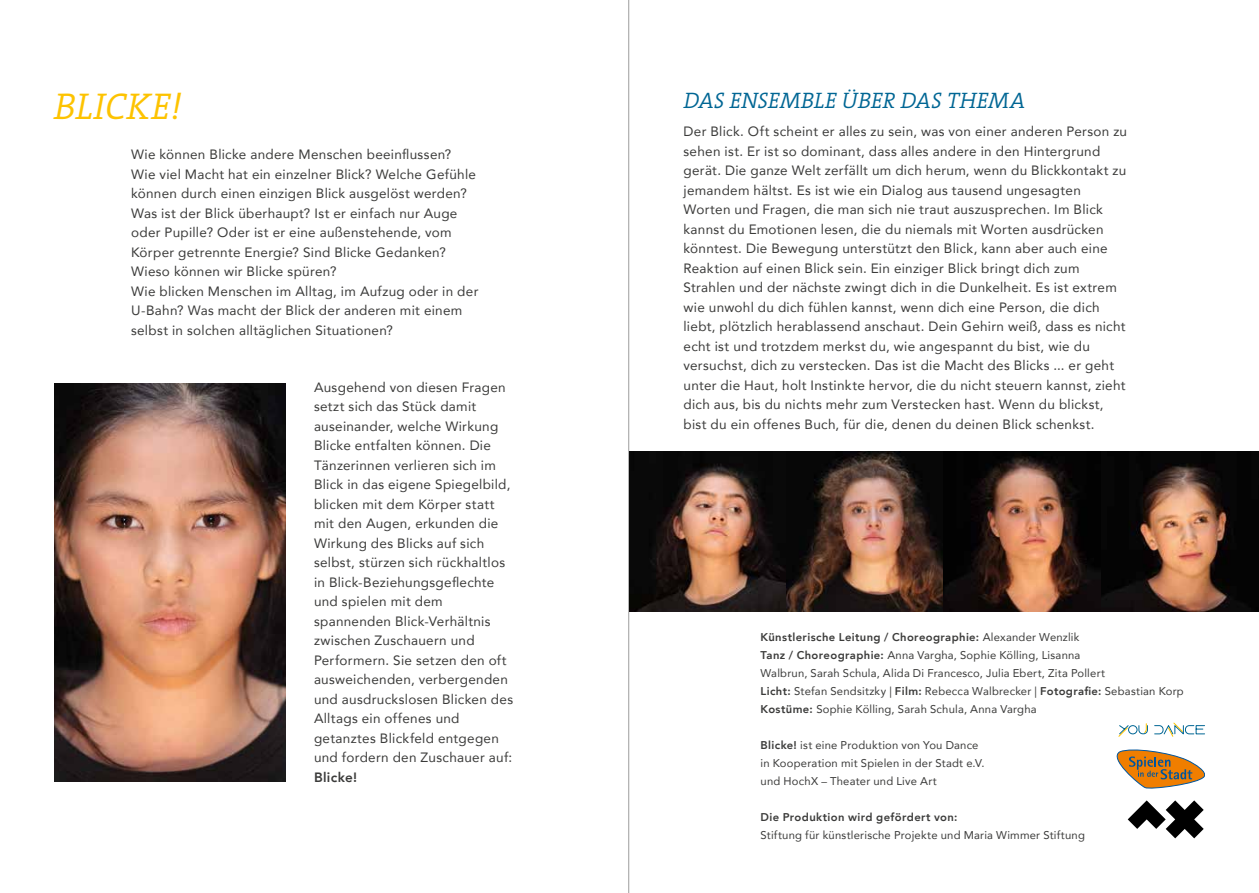
<style>
.page{position:relative;width:1259px;height:893px;background:#fff}
.page>*{position:absolute;margin:0;border:0;box-sizing:border-box;transform-origin:0 0}
.t1{font:italic 300 37.5px "The Serif B W4";letter-spacing:.01em;color:#fdc300}
.t2{font:italic 300 22.5px "The Serif B W4";letter-spacing:.005em;color:#006694}
.t3{font:13.5px/19.5px "Avenir";letter-spacing:.02em;color:#3b3b3a}
.t4{font:800 13.5px "Avenir";letter-spacing:.025em;color:#3b3b3a}
.t5{font:11.25px/18px "Avenir";letter-spacing:.02em;color:#3b3b3a}
.t6{font:800 11.25px "Avenir";letter-spacing:.035em;color:#3b3b3a}
.s1{font-weight:800}
</style>
<div class="page">
<img style="left:54px;top:383px;width:231px;height:398px">
<hr style="left:628px;top:0;width:1px;height:893px;background:#9c9d9d">
<svg style="left:1118px;top:723px;width:87px;height:14px"></svg>
<img style="left:629px;top:451px;width:157px;height:161px">
<img style="left:786px;top:451px;width:158px;height:161px">
<svg style="left:944px;top:451px;width:157px;height:161px;background:#4c3226"></svg>
<svg style="left:1101px;top:451px;width:158px;height:161px;background:#473126"></svg>
<svg style="left:1127px;top:800px;width:76px;height:38px"></svg>
<svg style="left:1117px;top:750px;width:88px;height:38px"></svg>
<h1 class="t1" style="left:54px;top:82px;width:129px">BLICKE!</h1>
<p class="t3" style="left:131px;top:144px;width:349px">Wie können Blicke andere Menschen beeinflussen?<br>Wie viel Macht hat ein einzelner Blick? Welche Gefühle können durch einen einzigen Blick ausgelöst werden?<br>Was ist der Blick überhaupt? Ist er einfach nur Auge oder Pupille? Oder ist er eine außenstehende, vom Körper getrennte Energie? Sind Blicke Gedanken?<br>Wieso können wir Blicke spüren?<br>Wie blicken Menschen im Alltag, im Aufzug oder in der U-Bahn? Was macht der Blick der anderen mit einem selbst in solchen alltäglichen Situationen?</p>
<p class="t3" style="left:314px;top:377px;width:201px">Ausgehend von diesen Fragen setzt sich das Stück damit auseinander, welche Wirkung<br>Blicke entfalten können. Die<br>Tänzerinnen verlieren sich im<br>Blick in das eigene Spiegelbild, blicken mit dem Körper statt mit den Augen, erkunden die<br>Wirkung des Blicks auf sich selbst, stürzen sich rückhaltlos in Blick-Beziehungsgeflechte und spielen mit dem spannenden Blick-Verhältnis zwischen Zuschauern und<br>Performern. Sie setzen den oft ausweichenden, verbergenden und ausdruckslosen Blicken des<br>Alltags ein offenes und getanztes Blickfeld entgegen und fordern den Zuschauer auf:</p>
<p class="t4" style="left:314px;top:767px;width:45px">Blicke!</p>
<h2 class="t2" style="left:683px;top:86px;width:343px">DAS ENSEMBLE ÜBER DAS THEMA</h2>
<p class="t3" style="left:683px;top:121px;width:445px">Der Blick. Oft scheint er alles zu sein, was von einer anderen Person zu sehen ist. Er ist so dominant, dass alles andere in den Hintergrund gerät. Die ganze Welt zerfällt um dich herum, wenn du Blickkontakt zu jemandem hältst. Es ist wie ein Dialog aus tausend ungesagten Worten und Fragen, die man sich nie traut auszusprechen. Im Blick kannst du Emotionen lesen, die du niemals mit Worten ausdrücken könntest. Die Bewegung unterstützt den Blick, kann aber auch eine Reaktion auf einen Blick sein. Ein einziger Blick bringt dich zum Strahlen und der nächste zwingt dich in die Dunkelheit. Es ist extrem wie unwohl du dich fühlen kannst, wenn dich eine Person, die dich liebt, plötzlich herablassend anschaut. Dein Gehirn weiß, dass es nicht echt ist und trotzdem merkst du, wie angespannt du bist, wie du versuchst, dich zu verstecken. Das ist die Macht des Blicks ... er geht unter die Haut, holt Instinkte hervor, die du nicht steuern kannst, zieht dich aus, bis du nichts mehr zum Verstecken hast. Wenn du blickst, bist du ein offenes Buch, für die, denen du deinen Blick schenkst.</p>
<p class="t5" style="left:760px;top:628px;width:425px"><span class="s1">Künstlerische Leitung / Choreographie:</span> Alexander Wenzlik<br><span class="s1">Tanz / Choreographie:</span> Anna Vargha, Sophie Kölling, Lisanna<br>Walbrun, Sarah Schula, Alida Di Francesco, Julia Ebert, Zita Pollert<br><span class="s1">Licht:</span> Stefan Sendsitzky | <span class="s1">Film:</span> Rebecca Walbrecker | <span class="s1">Fotografie:</span> Sebastian Korp <span class="s1">Kostüme:</span> Sophie Kölling, Sarah Schula, Anna Vargha</p>
<p class="t5" style="left:760px;top:736px;width:226px"><span class="s1">Blicke!</span> ist eine Produktion von You Dance in Kooperation mit Spielen in der Stadt e.V. und HochX – Theater und Live Art</p>
<p class="t6" style="left:760px;top:809px;width:198px">Die Produktion wird gefördert von:</p>
<p class="t5" style="left:760px;top:826px;width:326px">Stiftung für künstlerische Projekte und Maria Wimmer Stiftung</p>
</div>
